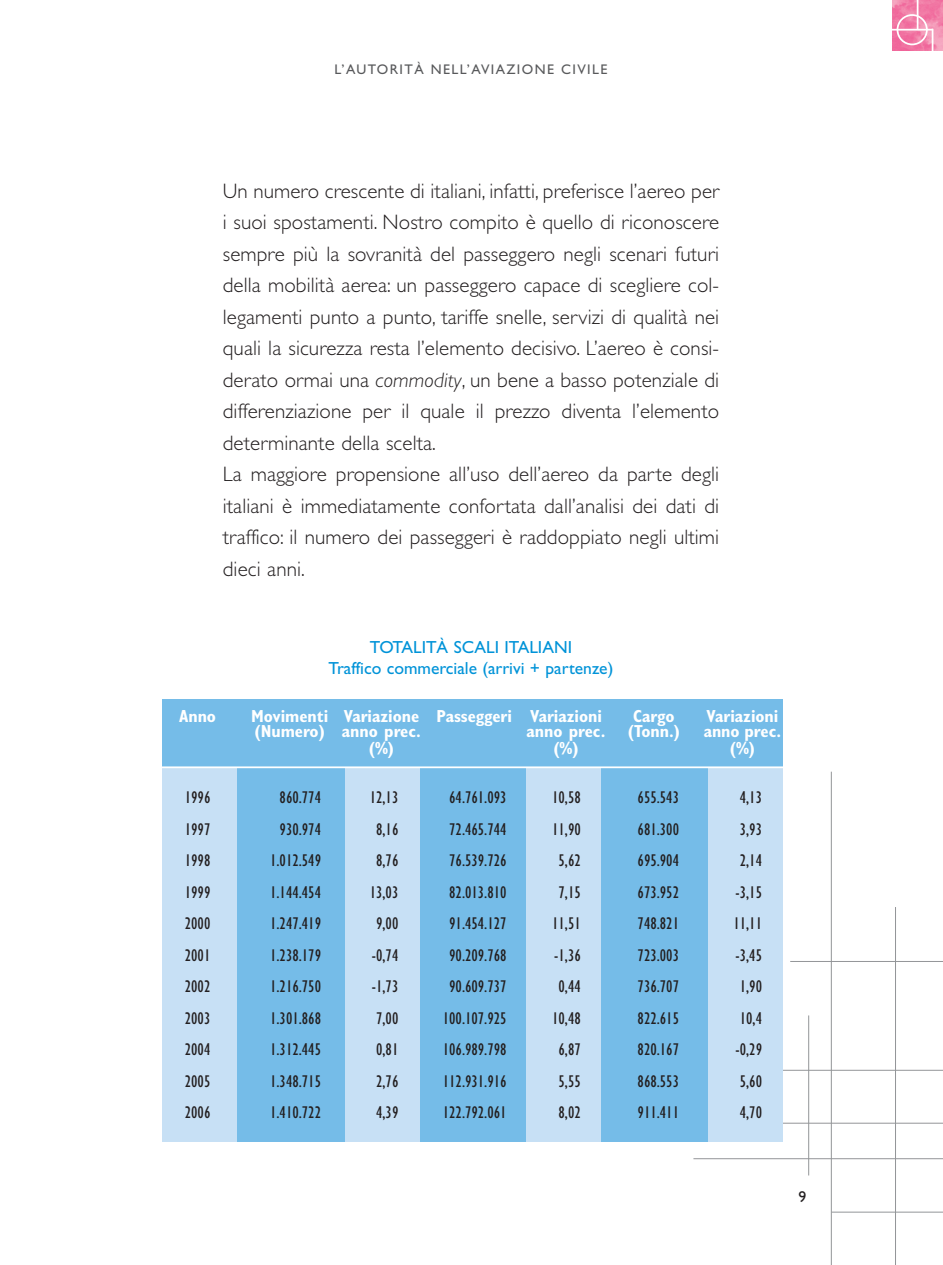
<style>
.page{position:relative;width:943px;height:1265px;background:#fff}
.page>*{position:absolute;margin:0;border:0;box-sizing:border-box;transform-origin:0 0}
.t1{font:300 21px/31.5px "Gill Sans";letter-spacing:.005em;color:#231f20}
.t2{font:condensed 17.5px "Gill Sans";color:#231f20}
.t3{font:700 condensed 17.5px "Gill Sans";letter-spacing:-.005em;color:#fff}
.t4{font:17.5px/21px "Gill Sans";color:#0093d8;text-align:center}
.t5{font:15.75px "Gill Sans";color:#231f20}
.t6{font:14px "Gill Sans";letter-spacing:.1em;color:#58595b}
.s1{font-style:italic}
</style>
<div class="page">
<hr style="left:831px;top:772px;width:1px;height:493px;background:#939598">
<hr style="left:808px;top:1015px;width:1px;height:160px;background:#939598">
<hr style="left:744px;top:1070px;width:198px;height:1px;background:#939598">
<hr style="left:790px;top:961px;width:152px;height:1px;background:#939598">
<hr style="left:723px;top:1123px;width:219px;height:1px;background:#939598">
<hr style="left:693px;top:1158px;width:249px;height:1px;background:#939598">
<hr style="left:831px;top:1212px;width:111px;height:1px;background:#939598">
<hr style="left:895px;top:907px;width:1px;height:358px;background:#939598">
<img style="left:892px;top:1px;width:50px;height:50px">
<hr style="left:931px;top:29px;width:2px;height:22px;background:#fff">
<hr style="left:916px;top:1px;width:2px;height:29px;background:#fff">
<hr style="left:891px;top:29px;width:42px;height:2px;background:#fff">
<svg style="left:896px;top:14px;width:31px;height:31px"></svg>
<div style="left:162px;top:699px;width:620px;height:443px;background:#75bce8"></div>
<div style="left:162px;top:767px;width:74px;height:375px;background:#c7e0f5"></div>
<div style="left:345px;top:767px;width:74px;height:375px;background:#c7e0f5"></div>
<div style="left:526px;top:767px;width:75px;height:375px;background:#c7e0f5"></div>
<div style="left:707px;top:767px;width:75px;height:375px;background:#c7e0f5"></div>
<hr style="left:155px;top:766px;width:637px;height:2px;background:#fff">
<p class="t6" style="left:334px;top:64px;width:274px">L’AUTORITÀ NELL’AVIAZIONE CIVILE</p>
<p class="t1" style="left:223px;top:177px;width:498px">Un numero crescente di italiani, infatti, preferisce l’aereo per i suoi spostamenti. Nostro compito è quello di riconoscere sempre più la sovranità del passeggero negli scenari futuri della mobilità aerea: un passeggero capace di scegliere col&shy;legamenti punto a punto, tariffe snelle, servizi di qualità nei quali la sicurezza resta l’elemento decisivo. L’aereo è consi&shy;derato ormai una <span class="s1">commodity</span>, un bene a basso potenziale di differenziazione per il quale il prezzo diventa l’elemento determinante della scelta.<br>La maggiore propensione all’uso dell’aereo da parte degli italiani è immediatamente confortata dall’analisi dei dati di traffico: il numero dei passeggeri è raddoppiato negli ultimi dieci anni.</p>
<p class="t4" style="left:328px;top:639px;width:286px">TOTALITÀ SCALI ITALIANI<br>Traffico commerciale (arrivi + partenze)</p>
<p class="t3" style="left:179px;top:710px;width:38px">Anno</p>
<p class="t3" style="left:251px;top:710px;width:352px">Movimenti Variazione Passeggeri Variazioni</p>
<p class="t3" style="left:633px;top:710px;width:43px">Cargo</p>
<p class="t3" style="left:706px;top:710px;width:73px">Variazioni</p>
<p class="t3" style="left:254px;top:725px;width:168px">(Numero) anno prec.</p>
<p class="t3" style="left:526px;top:725px;width:80px">anno prec.</p>
<p class="t3" style="left:628px;top:725px;width:53px">(Tonn.)</p>
<p class="t3" style="left:703px;top:725px;width:79px">anno prec.</p>
<p class="t3" style="left:369px;top:742px;width:27px">(%)</p>
<p class="t3" style="left:553px;top:742px;width:27px">(%)</p>
<p class="t3" style="left:730px;top:742px;width:27px">(%)</p>
<p class="t2" style="left:185px;top:791px;width:27px">1996</p>
<p class="t2" style="left:280px;top:791px;width:43px">860.774</p>
<p class="t2" style="left:370px;top:791px;width:30px">12,13</p>
<p class="t2" style="left:449px;top:791px;width:59px">64.761.093</p>
<p class="t2" style="left:552px;top:791px;width:30px">10,58</p>
<p class="t2" style="left:637px;top:791px;width:43px">655.543</p>
<p class="t2" style="left:739px;top:791px;width:24px">4,13</p>
<p class="t2" style="left:185px;top:823px;width:27px">1997</p>
<p class="t2" style="left:280px;top:823px;width:43px">930.974</p>
<p class="t2" style="left:376px;top:823px;width:24px">8,16</p>
<p class="t2" style="left:449px;top:823px;width:59px">72.465.744</p>
<p class="t2" style="left:552px;top:823px;width:30px">11,90</p>
<p class="t2" style="left:637px;top:823px;width:43px">681.300</p>
<p class="t2" style="left:739px;top:823px;width:24px">3,93</p>
<p class="t2" style="left:185px;top:854px;width:27px">1998</p>
<p class="t2" style="left:270px;top:854px;width:52px">1.012.549</p>
<p class="t2" style="left:376px;top:854px;width:24px">8,76</p>
<p class="t2" style="left:449px;top:854px;width:59px">76.539.726</p>
<p class="t2" style="left:558px;top:854px;width:24px">5,62</p>
<p class="t2" style="left:637px;top:854px;width:43px">695.904</p>
<p class="t2" style="left:739px;top:854px;width:24px">2,14</p>
<p class="t2" style="left:185px;top:886px;width:27px">1999</p>
<p class="t2" style="left:270px;top:886px;width:52px">1.144.454</p>
<p class="t2" style="left:370px;top:886px;width:30px">13,03</p>
<p class="t2" style="left:449px;top:886px;width:59px">82.013.810</p>
<p class="t2" style="left:558px;top:886px;width:24px">7,15</p>
<p class="t2" style="left:637px;top:886px;width:43px">673.952</p>
<p class="t2" style="left:735px;top:886px;width:28px">-3,15</p>
<p class="t2" style="left:185px;top:917px;width:27px">2000</p>
<p class="t2" style="left:270px;top:917px;width:52px">1.247.419</p>
<p class="t2" style="left:376px;top:917px;width:24px">9,00</p>
<p class="t2" style="left:449px;top:917px;width:59px">91.454.127</p>
<p class="t2" style="left:552px;top:917px;width:30px">11,51</p>
<p class="t2" style="left:637px;top:917px;width:43px">748.821</p>
<p class="t2" style="left:733px;top:917px;width:30px">11,11</p>
<p class="t2" style="left:185px;top:949px;width:27px">2001</p>
<p class="t2" style="left:270px;top:949px;width:52px">1.238.179</p>
<p class="t2" style="left:372px;top:949px;width:28px">-0,74</p>
<p class="t2" style="left:449px;top:949px;width:59px">90.209.768</p>
<p class="t2" style="left:554px;top:949px;width:28px">-1,36</p>
<p class="t2" style="left:637px;top:949px;width:43px">723.003</p>
<p class="t2" style="left:735px;top:949px;width:28px">-3,45</p>
<p class="t2" style="left:185px;top:980px;width:27px">2002</p>
<p class="t2" style="left:270px;top:980px;width:52px">1.216.750</p>
<p class="t2" style="left:372px;top:980px;width:28px">-1,73</p>
<p class="t2" style="left:449px;top:980px;width:59px">90.609.737</p>
<p class="t2" style="left:558px;top:980px;width:24px">0,44</p>
<p class="t2" style="left:637px;top:980px;width:43px">736.707</p>
<p class="t2" style="left:739px;top:980px;width:24px">1,90</p>
<p class="t2" style="left:185px;top:1012px;width:27px">2003</p>
<p class="t2" style="left:270px;top:1012px;width:52px">1.301.868</p>
<p class="t2" style="left:376px;top:1012px;width:24px">7,00</p>
<p class="t2" style="left:443px;top:1012px;width:65px">100.107.925</p>
<p class="t2" style="left:552px;top:1012px;width:30px">10,48</p>
<p class="t2" style="left:637px;top:1012px;width:43px">822.615</p>
<p class="t2" style="left:739px;top:1012px;width:24px">10,4</p>
<p class="t2" style="left:185px;top:1043px;width:27px">2004</p>
<p class="t2" style="left:270px;top:1043px;width:52px">1.312.445</p>
<p class="t2" style="left:376px;top:1043px;width:24px">0,81</p>
<p class="t2" style="left:443px;top:1043px;width:65px">106.989.798</p>
<p class="t2" style="left:558px;top:1043px;width:24px">6,87</p>
<p class="t2" style="left:637px;top:1043px;width:43px">820.167</p>
<p class="t2" style="left:735px;top:1043px;width:28px">-0,29</p>
<p class="t2" style="left:185px;top:1075px;width:27px">2005</p>
<p class="t2" style="left:270px;top:1075px;width:52px">1.348.715</p>
<p class="t2" style="left:376px;top:1075px;width:24px">2,76</p>
<p class="t2" style="left:443px;top:1075px;width:65px">112.931.916</p>
<p class="t2" style="left:558px;top:1075px;width:24px">5,55</p>
<p class="t2" style="left:637px;top:1075px;width:43px">868.553</p>
<p class="t2" style="left:739px;top:1075px;width:24px">5,60</p>
<p class="t2" style="left:185px;top:1106px;width:27px">2006</p>
<p class="t2" style="left:270px;top:1106px;width:52px">1.410.722</p>
<p class="t2" style="left:376px;top:1106px;width:24px">4,39</p>
<p class="t2" style="left:443px;top:1106px;width:65px">122.792.061</p>
<p class="t2" style="left:558px;top:1106px;width:24px">8,02</p>
<p class="t2" style="left:637px;top:1106px;width:43px">911.411</p>
<p class="t2" style="left:739px;top:1106px;width:24px">4,70</p>
<p class="t5" style="left:798px;top:1191px;width:9px">9</p>
</div>
